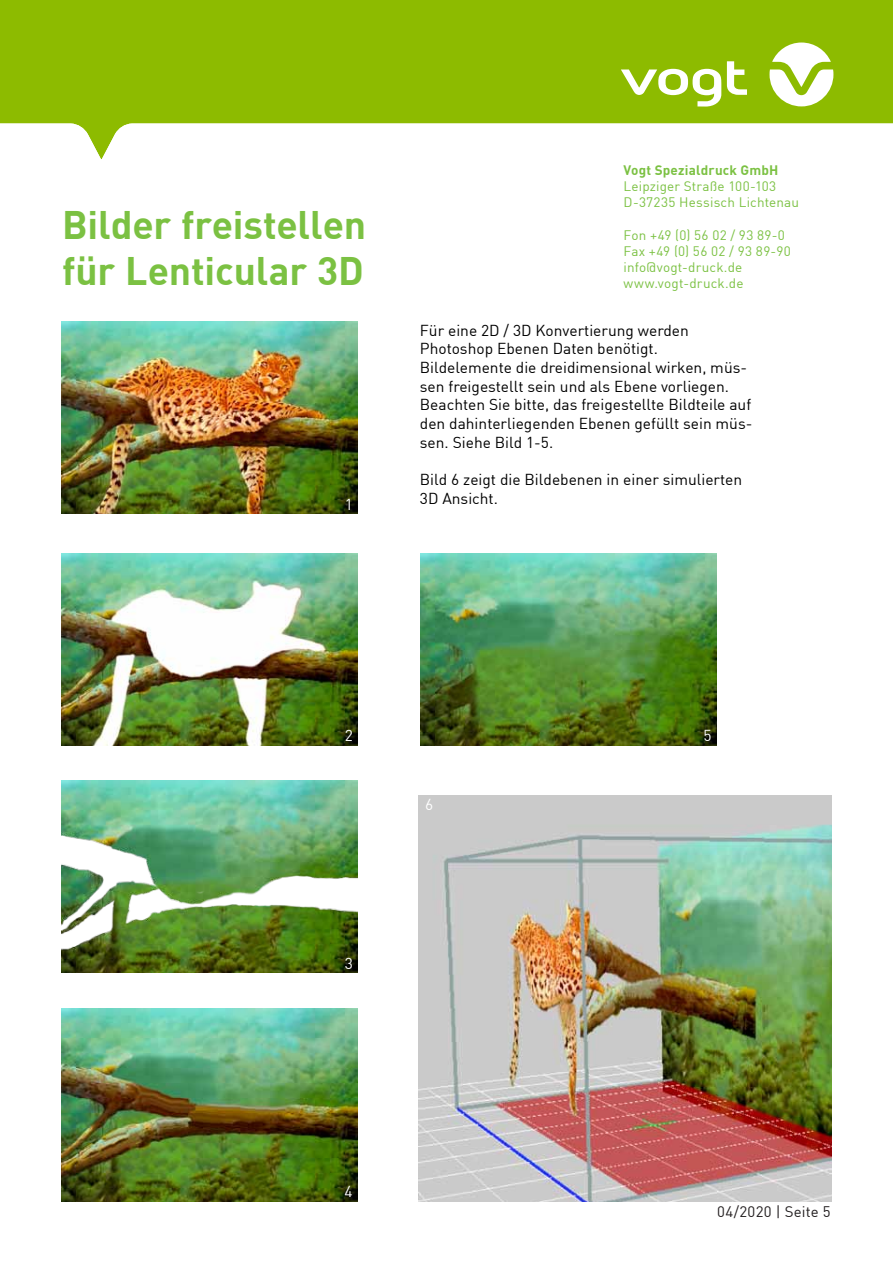
<style>
.page{position:relative;width:893px;height:1263px;background:#fff}
.page>*{position:absolute;margin:0;border:0;box-sizing:border-box;transform-origin:0 0}
.t1{font:700 39px/46.8px "DIN";letter-spacing:-.005em;color:#7bc142}
.t2{font:15.6px/18.6px "DIN";color:#000}
.t3{font:15.6px "DIN";color:#fff}
.t4{font:15px "DIN";letter-spacing:.02em;color:#231f20}
.t5{font:13.5px/16.2px "DIN";letter-spacing:.01em;color:#7bc142}
.t6{font:700 13.5px "DIN";letter-spacing:.015em;color:#7bc142}
</style>
<div class="page">
<div style="left:0;top:0;width:893px;height:123px;background:#8dbb00"></div>
<svg style="left:0;top:123px;width:893px;height:37px"></svg>
<svg style="left:769px;top:43px;width:64px;height:63px"></svg>
<svg style="left:621px;top:69px;width:100px;height:38px"></svg>
<svg style="left:727px;top:61px;width:20px;height:34px"></svg>
<img style="left:61px;top:321px;width:297px;height:192px">
<img style="left:61px;top:553px;width:297px;height:192px">
<img style="left:61px;top:780px;width:297px;height:192px">
<img style="left:61px;top:1009px;width:297px;height:192px">
<img style="left:420px;top:553px;width:297px;height:192px">
<img style="left:419px;top:796px;width:412px;height:405px">
<h1 class="t1" style="left:62px;top:199px;width:305px">Bilder freistellen für Lenticular 3D</h1>
<p class="t3" style="left:345px;top:494px;width:10px">1</p>
<p class="t6" style="left:624px;top:161px;width:156px">Vogt Spezialdruck GmbH</p>
<p class="t5" style="left:624px;top:178px;width:177px">Leipziger Straße 100-103<br>D-37235 Hessisch Lichtenau</p>
<p class="t5" style="left:624px;top:226px;width:169px">Fon +49 (0) 56 02 / 93 89-0<br>Fax +49 (0) 56 02 / 93 89-90 info@vogt-druck.de www.vogt-druck.de</p>
<p class="t2" style="left:420px;top:320px;width:334px">Für eine 2D / 3D Konvertierung werden Photoshop Ebenen Daten benötigt.<br>Bildelemente die dreidimensional wirken, müs&shy;sen freigestellt sein und als Ebene vorliegen.<br>Beachten Sie bitte, das freigestellte Bildteile auf den dahinterliegenden Ebenen gefüllt sein müs&shy;sen. Siehe Bild 1-5.</p>
<p class="t2" style="left:420px;top:470px;width:324px">Bild 6 zeigt die Bildebenen in einer simulierten<br>3D Ansicht.</p>
<p class="t3" style="left:345px;top:726px;width:10px">2</p>
<p class="t3" style="left:345px;top:954px;width:10px">3</p>
<p class="t3" style="left:425px;top:795px;width:10px">6</p>
<p class="t3" style="left:344px;top:1182px;width:10px">4</p>
<p class="t3" style="left:703px;top:726px;width:10px">5</p>
<p class="t4" style="left:717px;top:1202px;width:115px">04/2020 | Seite 5</p>
</div>
